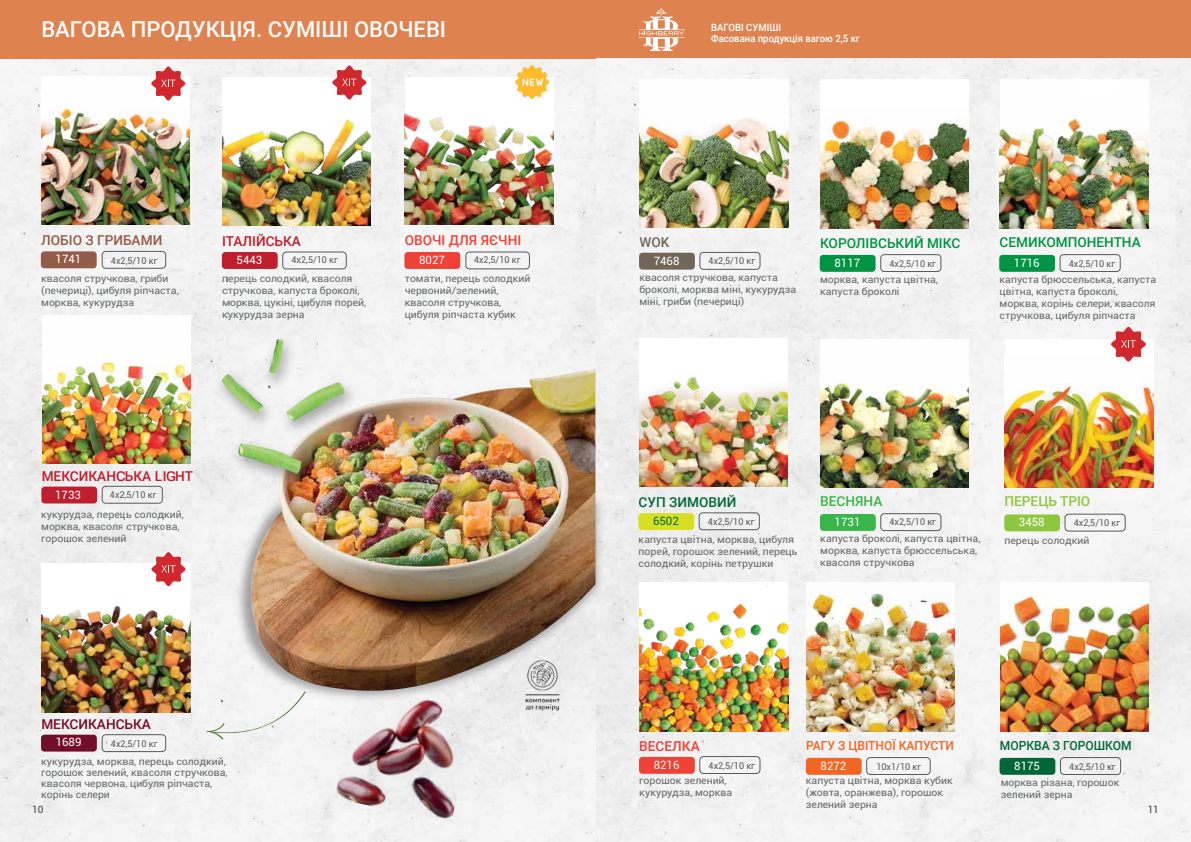
<style>
.page{position:relative;width:1191px;height:842px;background:#fff}
.page>*{position:absolute;margin:0;border:0;box-sizing:border-box;transform-origin:0 0}
.t1{font:500 22px "Roboto";color:#f9fbfb}
.t2{font:500 13.6px "Roboto";color:#009444}
.t3{font:500 13.6px "Roboto";color:#be1e2d}
.t4{font:500 13.6px "Roboto";color:#ef4136}
.t5{font:500 13.6px "Roboto";color:#935b49}
.t6{font:500 13.6px "Roboto";color:#710e2a}
.t7{font:500 13.6px "Roboto";color:#006838}
.t8{font:500 13.6px "Roboto";color:#8dc63f}
.t9{font:500 13.6px "Roboto";color:#39b54a}
.t10{font:500 13.6px "Roboto";color:#726658}
.t11{font:500 12.6px "Roboto";color:#f26522;scale:.96 1}
.t12{font:500 12.6px "Roboto";color:#006838;scale:.96 1}
.t13{font:11.5px "Roboto";color:#fff}
.t14{font:11.5px "Roboto";color:#006838}
.t15{font:500 10.1px/11px "Roboto";color:#fff;scale:.94 1}
.t16{font:10px/12px "Roboto";color:#666869;scale:1.05 1}
.t17{font:10px "Roboto";color:#414042}
.t18{font:9.3px "Roboto";color:#58595b}
</style>
<div class="page">
<div style="left:0;top:58px;width:1191px;height:784px;background:#f3f3f3"></div>
<div style="left:102px;top:486px;width:61px;height:18px;border:1px solid #58595b;border-radius:4px"></div>
<div style="left:41px;top:487px;width:56px;height:16px;background:#be1e2d;border-radius:3px"></div>
<img style="left:42px;top:315px;width:121px;height:149px">
<img style="left:207px;top:466px;width:424px;height:263px">
<div style="left:596px;top:0;width:595px;height:58px;background:#de8350"></div>
<div style="left:0;top:0;width:596px;height:58px;background:#de8350"></div>
<div style="left:41px;top:735px;width:56px;height:16px;background:#720e2a;border-radius:3px"></div>
<svg style="left:151px;top:552px;width:34px;height:11px"></svg>
<img style="left:41px;top:563px;width:149px;height:149px">
<div style="left:282px;top:252px;width:65px;height:17px;border:1px solid #58595b;border-radius:4px"></div>
<div style="left:102px;top:251px;width:64px;height:18px;border:1px solid #58595b;border-radius:4px"></div>
<div style="left:102px;top:734px;width:64px;height:18px;border:1px solid #58595b;border-radius:4px"></div>
<div style="left:222px;top:252px;width:56px;height:17px;background:#be1e2d;border-radius:3px"></div>
<svg style="left:332px;top:65px;width:34px;height:12px"></svg>
<img style="left:223px;top:77px;width:148px;height:148px">
<div style="left:41px;top:251px;width:56px;height:17px;background:#935b49;border-radius:3px"></div>
<div style="left:465px;top:252px;width:65px;height:17px;border:1px solid #58595b;border-radius:4px"></div>
<div style="left:404px;top:252px;width:56px;height:17px;background:#ef4136;border-radius:3px"></div>
<img style="left:41px;top:76px;width:149px;height:149px">
<div style="left:819px;top:255px;width:56px;height:17px;background:#009444;border-radius:3px"></div>
<div style="left:820px;top:80px;width:148px;height:148px;background:#fff"></div>
<div style="left:866px;top:757px;width:64px;height:18px;border:1px solid #58595b;border-radius:4px"></div>
<div style="left:806px;top:758px;width:55px;height:17px;background:#f26522;border-radius:3px"></div>
<img style="left:806px;top:583px;width:149px;height:148px">
<div style="left:999px;top:758px;width:56px;height:17px;background:#006838;border-radius:3px"></div>
<svg style="left:151px;top:66px;width:34px;height:35px"></svg>
<img style="left:820px;top:119px;width:148px;height:109px">
<div style="left:880px;top:513px;width:61px;height:18px;border:1px solid #58595b;border-radius:4px"></div>
<div style="left:820px;top:514px;width:55px;height:17px;background:#39b54a;border-radius:3px"></div>
<div style="left:820px;top:339px;width:149px;height:148px;background:#fff"></div>
<div style="left:1059px;top:254px;width:61px;height:18px;border:1px solid #58595b;border-radius:4px"></div>
<div style="left:880px;top:254px;width:61px;height:18px;border:1px solid #58595b;border-radius:4px"></div>
<div style="left:1060px;top:757px;width:61px;height:18px;border:1px solid #58595b;border-radius:4px"></div>
<div style="left:999px;top:255px;width:56px;height:17px;background:#009444;border-radius:3px"></div>
<img style="left:515px;top:65px;width:33px;height:14px">
<img style="left:249px;top:369px;width:346px;height:330px">
<img style="left:523px;top:654px;width:38px;height:58px">
<div style="left:206px;top:691px;width:100px;height:49px;background:#f4f4f4"></div>
<img style="left:1000px;top:80px;width:148px;height:148px">
<div style="left:699px;top:512px;width:60px;height:18px;border:1px solid #58595b;border-radius:4px"></div>
<div style="left:638px;top:513px;width:56px;height:17px;background:#d7df23;border-radius:3px"></div>
<img style="left:639px;top:338px;width:148px;height:148px">
<img style="left:820px;top:382px;width:149px;height:105px">
<div style="left:699px;top:756px;width:61px;height:18px;border:1px solid #58595b;border-radius:4px"></div>
<div style="left:639px;top:757px;width:56px;height:17px;background:#ef4136;border-radius:3px"></div>
<img style="left:639px;top:583px;width:149px;height:148px">
<div style="left:699px;top:252px;width:61px;height:18px;border:1px solid #58595b;border-radius:4px"></div>
<div style="left:639px;top:253px;width:56px;height:17px;background:#726658;border-radius:3px"></div>
<img style="left:639px;top:80px;width:149px;height:148px">
<div style="left:1064px;top:514px;width:61px;height:17px;border:1px solid #58595b;border-radius:4px"></div>
<div style="left:1004px;top:514px;width:56px;height:17px;background:#8dc63f;border-radius:3px"></div>
<div style="left:1005px;top:339px;width:148px;height:149px;background:#fff"></div>
<img style="left:1005px;top:385px;width:148px;height:103px">
<img style="left:1000px;top:583px;width:148px;height:148px">
<img style="left:404px;top:79px;width:149px;height:146px">
<img style="left:334px;top:685px;width:141px;height:138px">
<img style="left:122px;top:377px;width:41px;height:160px">
<img style="left:163px;top:310px;width:244px;height:246px">
<img style="left:170px;top:326px;width:207px;height:186px">
<img style="left:220px;top:373px;width:44px;height:41px">
<img style="left:228px;top:270px;width:108px;height:136px">
<img style="left:268px;top:339px;width:15px;height:36px">
<svg style="left:1111px;top:327px;width:34px;height:35px"></svg>
<svg style="left:638px;top:8px;width:46px;height:43px"></svg>
<p class="t1" style="left:41px;top:14px;width:406px">ВАГОВА ПРОДУКЦІЯ. СУМІШІ ОВОЧЕВІ</p>
<p class="t15" style="left:711px;top:22px;width:160px">ВАГОВІ СУМІШІ<br>Фасована продукція вагою 2,5 кг</p>
<p class="t5" style="left:41px;top:231px;width:123px">ЛОБІО З ГРИБАМИ</p>
<p class="t3" style="left:222px;top:232px;width:80px">ІТАЛІЙСЬКА</p>
<p class="t4" style="left:405px;top:231px;width:118px">ОВОЧІ ДЛЯ ЯЄЧНІ</p>
<p class="t10" style="left:639px;top:232px;width:31px">WOK</p>
<p class="t2" style="left:820px;top:233px;width:142px">КОРОЛІВСЬКИЙ МІКС</p>
<p class="t2" style="left:999px;top:232px;width:143px">СЕМИКОМПОНЕНТНА</p>
<p class="t13" style="left:56px;top:251px;width:27px">1741</p>
<p class="t16" style="left:41px;top:272px;width:132px">квасоля стручкова, гриби (печериці), цибуля ріпчаста, морква, кукурудза</p>
<p class="t18" style="left:111px;top:254px;width:48px">4х2,5/10 кг</p>
<p class="t13" style="left:236px;top:252px;width:27px">5443</p>
<p class="t16" style="left:222px;top:272px;width:139px">перець солодкий, квасоля стручкова, капуста броколі, морква, цукіні, цибуля порей, кукурудза зерна</p>
<p class="t18" style="left:291px;top:253px;width:48px">4х2,5/10 кг</p>
<p class="t13" style="left:419px;top:252px;width:27px">8027</p>
<p class="t18" style="left:474px;top:253px;width:48px">4х2,5/10 кг</p>
<p class="t16" style="left:405px;top:272px;width:121px">томати, перець солодкий червоний/зелений, квасоля стручкова, цибуля ріпчаста кубик</p>
<p class="t13" style="left:653px;top:252px;width:27px">7468</p>
<p class="t18" style="left:708px;top:254px;width:48px">4х2,5/10 кг</p>
<p class="t16" style="left:639px;top:271px;width:151px">квасоля стручкова, капуста броколі, морква міні, кукурудза міні, гриби (печериці)</p>
<p class="t13" style="left:834px;top:255px;width:27px">8117</p>
<p class="t16" style="left:820px;top:273px;width:114px">морква, капуста цвітна, капуста броколі</p>
<p class="t13" style="left:1014px;top:255px;width:27px">1716</p>
<p class="t16" style="left:999px;top:273px;width:151px">капуста брюссельська, капуста цвітна, капуста броколі, морква, корінь селери, квасоля стручкова, цибуля ріпчаста</p>
<p class="t18" style="left:889px;top:257px;width:48px">4х2,5/10 кг</p>
<p class="t18" style="left:1068px;top:257px;width:48px">4х2,5/10 кг</p>
<p class="t3" style="left:42px;top:466px;width:153px">МЕКСИКАНСЬКА LIGHT</p>
<p class="t13" style="left:55px;top:487px;width:27px">1733</p>
<p class="t18" style="left:110px;top:488px;width:48px">4х2,5/10 кг</p>
<p class="t16" style="left:41px;top:508px;width:137px">кукурудза, перець солодкий, морква, квасоля стручкова, горошок зелений</p>
<p class="t7" style="left:638px;top:493px;width:99px">СУП ЗИМОВИЙ</p>
<p class="t14" style="left:653px;top:513px;width:27px">6502</p>
<p class="t18" style="left:708px;top:516px;width:48px">4х2,5/10 кг</p>
<p class="t16" style="left:638px;top:533px;width:153px">капуста цвітна, морква, цибуля порей, горошок зелений, перець солодкий, корінь петрушки</p>
<p class="t9" style="left:820px;top:492px;width:64px">ВЕСНЯНА</p>
<p class="t13" style="left:834px;top:514px;width:27px">1731</p>
<p class="t18" style="left:889px;top:515px;width:48px">4х2,5/10 кг</p>
<p class="t16" style="left:820px;top:532px;width:154px">капуста броколі, капуста цвітна, морква, капуста брюссельська, квасоля стручкова</p>
<p class="t8" style="left:1004px;top:492px;width:87px">ПЕРЕЦЬ ТРІО</p>
<p class="t13" style="left:1019px;top:514px;width:27px">3458</p>
<p class="t18" style="left:1073px;top:516px;width:48px">4х2,5/10 кг</p>
<p class="t16" style="left:1004px;top:534px;width:82px">перець солодкий</p>
<p class="t6" style="left:41px;top:714px;width:111px">МЕКСИКАНСЬКА</p>
<p class="t13" style="left:56px;top:734px;width:27px">1689</p>
<p class="t16" style="left:41px;top:756px;width:179px;line-height:11px">кукурудза, морква, перець солодкий, горошок зелений, квасоля стручкова, квасоля червона, цибуля ріпчаста, корінь селери</p>
<p class="t11" style="left:806px;top:737px;width:156px">РАГУ З ЦВІТНОЇ КАПУСТИ</p>
<p class="t18" style="left:111px;top:737px;width:48px">4х2,5/10 кг</p>
<p class="t12" style="left:999px;top:737px;width:139px">МОРКВА З ГОРОШКОМ</p>
<p class="t4" style="left:639px;top:736px;width:62px">ВЕСЕЛКА</p>
<p class="t13" style="left:653px;top:756px;width:27px">8216</p>
<p class="t18" style="left:708px;top:759px;width:48px">4х2,5/10 кг</p>
<p class="t16" style="left:639px;top:774px;width:90px">горошок зелений, кукурудза, морква</p>
<p class="t13" style="left:820px;top:757px;width:27px">8272</p>
<p class="t18" style="left:876px;top:760px;width:46px">10х1/10 кг</p>
<p class="t13" style="left:1014px;top:757px;width:27px">8175</p>
<p class="t18" style="left:1069px;top:760px;width:48px">4х2,5/10 кг</p>
<p class="t16" style="left:806px;top:774px;width:141px">капуста цвітна, морква кубик (жовта, оранжева), горошок зелений зерна</p>
<p class="t16" style="left:1000px;top:776px;width:114px">морква різана, горошок зелений зерна</p>
<p class="t17" style="left:32px;top:803px;width:13px">10</p>
<p class="t17" style="left:1147px;top:803px;width:13px">11</p>
</div>
